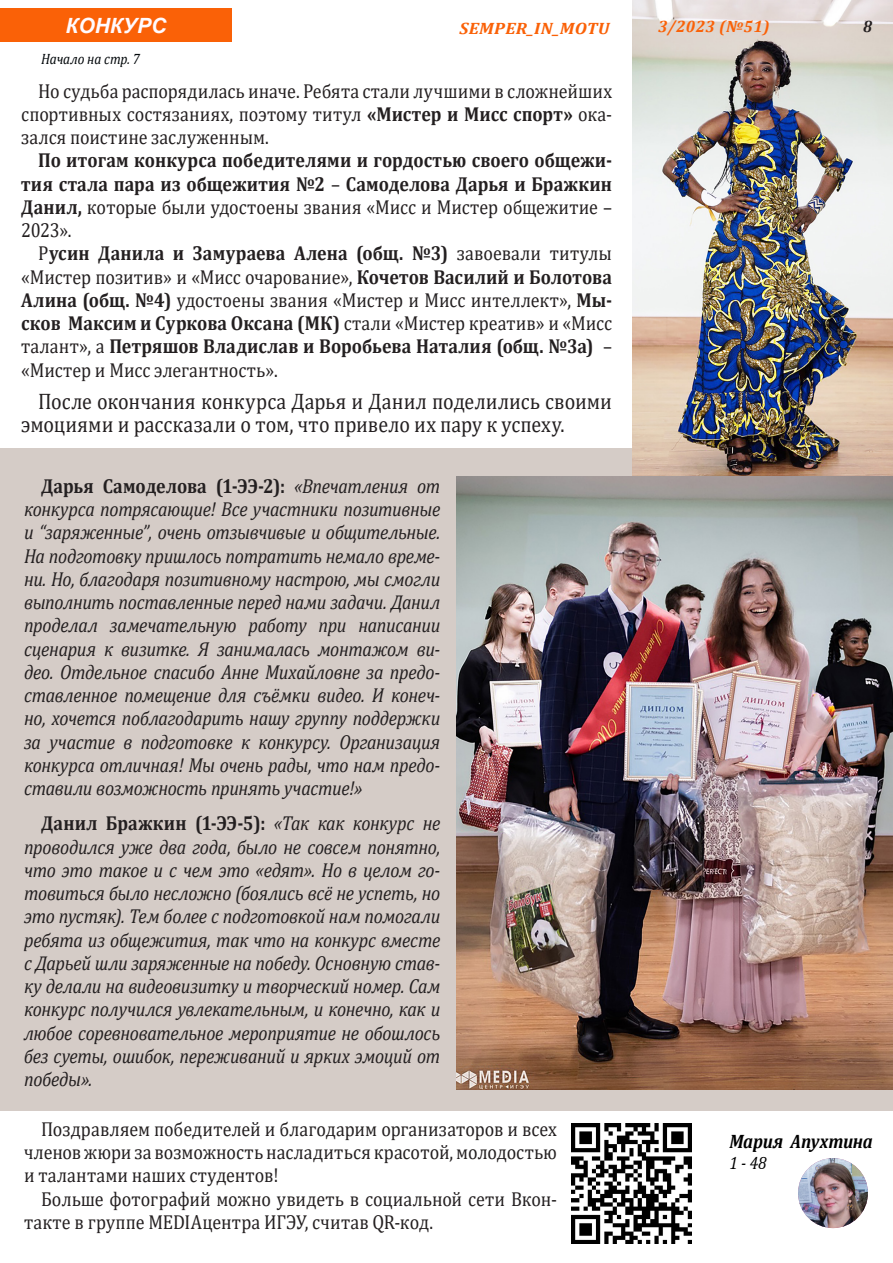
<style>
.page{position:relative;width:893px;height:1263px;background:#fff}
.page>*{position:absolute;margin:0;border:0;box-sizing:border-box;transform-origin:0 0}
.Основной{font:22.5px/23.2px "Cambria";color:#231f20;scale:.89 1}
.t1{font:italic 700 21px "Arial";color:#fffaff}
.Основной-2{font:italic 20.25px/23.2px "Cambria";letter-spacing:-.02em;color:#231f20;text-align:justify;scale:.89 1}
.Основной-3{font:20.25px/23.2px "Cambria";letter-spacing:.005em;color:#231f20;text-align:justify;scale:.89 1}
.Основной-4{font:700 20.25px/23.2px "Cambria";letter-spacing:.01em;color:#231f20;text-align:justify;scale:.89 1}
.Основной-5{font:italic 700 19.5px "Cambria";letter-spacing:-.01em;color:#000;scale:.89 1}
.Основной-6{font:italic 18px "Cambria";color:#000;scale:.89 1}
.t2{font:italic 700 16.5px "Cambria";letter-spacing:.02em;color:#fa6107}
.t3{font:italic 700 16.5px "Cambria";letter-spacing:.02em;color:#fa6107;scale:1.09 1}
.t4{font:italic 700 16.5px "Cambria";color:#323232}
.Автор{font:italic 700 16.5px "Cambria";color:#231f20;scale:.95 1}
.Основной-7{font:italic 15px "Cambria";letter-spacing:-.01em;color:#02070a;scale:.89 1}
.s1{font-weight:700}
.s2{font-weight:400}
.s3{font-weight:700;font-style:normal}
</style>
<div class="page">
<div style="left:0;top:448px;width:893px;height:662px;background:#d5ccc7"></div>
<img style="left:456px;top:476px;width:437px;height:613px">
<div style="left:0;top:8px;width:232px;height:33px;background:#fa6107"></div>
<img style="left:798px;top:1158px;width:70px;height:70px;border-radius:35px">
<img style="left:571px;top:1123px;width:120px;height:120px">
<img style="left:632px;top:0;width:261px;height:476px">
<p class="t1" style="left:66px;top:12px;width:102px">КОНКУРС</p>
<p class="t2" style="left:658px;top:15px;width:113px">3/2023 (№51)</p>
<p class="Автор" style="left:863px;top:14px;width:11px">8</p>
<p class="t3" style="left:459px;top:16px;width:139px">SEMPER_IN_MOTU</p>
<p class="t2" style="left:654px;top:16px;width:113px">3/2023 (№51)</p>
<p class="t4" style="left:860px;top:16px;width:11px">8</p>
<p class="Основной-7" style="left:41px;top:48px;width:113px">Начало на стр. 7</p>
<p class="Основной-3" style="left:21px;top:79px;width:665px;text-indent:17px">Но судьба распорядилась иначе. Ребята стали лучшими в сложнейших спортивных состязаниях, поэтому титул <span class="s1">«Мистер и Мисс спорт»</span> ока&shy;зался поистине заслуженным.</p>
<p class="Основной-4" style="left:21px;top:148px;width:665px;text-indent:17px">По итогам конкурса победителями и гордостью своего общежи&shy;тия стала пара из общежития №2 <span class="s2">–</span> Самоделова Дарья и Бражкин Данил, <span class="s2">которые были удостоены звания «Мисс и Мистер общежитие – 2023».</span></p>
<p class="Основной-3" style="left:21px;top:242px;width:665px;text-indent:17px">Р<span class="s1">усин Данила и Замураева Алена (общ. №3)</span> завоевали титулы «Мистер позитив» и «Мисс очарование», <span class="s1">Кочетов Василий и Болотова Алина (общ. №4)</span> удостоены звания «Мистер и Мисс интеллект», <span class="s1">Мы&shy;сков Максим и Суркова Оксана (МК)</span> стали «Мистер креатив» и «Мисс талант», а <span class="s1">Петряшов Владислав и Воробьева Наталия (общ. №3а)</span> – «Мистер и Мисс элегантность».</p>
<p class="Основной" style="left:21px;top:389px;width:665px;text-indent:17px">После окончания конкурса Дарья и Данил поделились своими эмоциями и рассказали о том, что привело их пару к успеху.</p>
<p class="Основной-2" style="left:24px;top:473px;width:469px;text-indent:17px"><span class="s3">Дарья Самоделова (1-ЭЭ-2):</span> «Впечатления от конкурса потрясающие! Все участники позитивные и “заряженные”, очень отзывчивые и общительные.<br>На подготовку пришлось потратить немало време&shy;ни. Но, благодаря позитивному настрою, мы смогли выполнить поставленные перед нами задачи. Данил проделал замечательную работу при написании сценария к визитке. Я занималась монтажом ви&shy;део. Отдельное спасибо Анне Михайловне за предо&shy;ставленное помещение для съёмки видео. И конеч&shy;но, хочется поблагодарить нашу группу поддержки</p>
<p class="Основной-2" style="left:24px;top:729px;width:469px">за участие в подготовке к конкурсу. Организация конкурса отличная! Мы очень рады, что нам предо&shy;ставили возможность принять участие!»</p>
<p class="Основной-2" style="left:24px;top:811px;width:469px;text-indent:17px"><span class="s3">Данил Бражкин (1-ЭЭ-5):</span> «Так как конкурс не проводился уже два года, было не совсем понятно, что это такое и с чем это «едят». Но в целом го&shy;товиться было несложно (боялись всё не успеть, но это пустяк). Тем более с подготовкой нам помогали ребята из общежития, так что на конкурс вместе</p>
<p class="Основной-2" style="left:24px;top:950px;width:469px">с Дарьей шли заряженные на победу. Основную став&shy;ку делали на видеовизитку и творческий номер. Сам конкурс получился увлекательным, и конечно, как и любое соревновательное мероприятие не обошлось без суеты, ошибок, переживаний и ярких эмоций от победы».</p>
<p class="Основной-3" style="left:24px;top:1117px;width:600px;text-indent:17px">Поздравляем победителей и благодарим организаторов и всех членов жюри за возможность насладиться красотой, молодостью и талантами наших студентов!</p>
<p class="Основной-3" style="left:24px;top:1187px;width:600px;text-indent:17px">Больше фотографий можно увидеть в социальной сети Вкон&shy;такте в группе MEDIAцентра ИГЭУ, считав QR-код.</p>
<p class="Основной-5" style="left:729px;top:1127px;width:163px">Мария Апухтина</p>
<p class="Основной-6" style="left:729px;top:1150px;width:43px">1 - 48</p>
</div>
